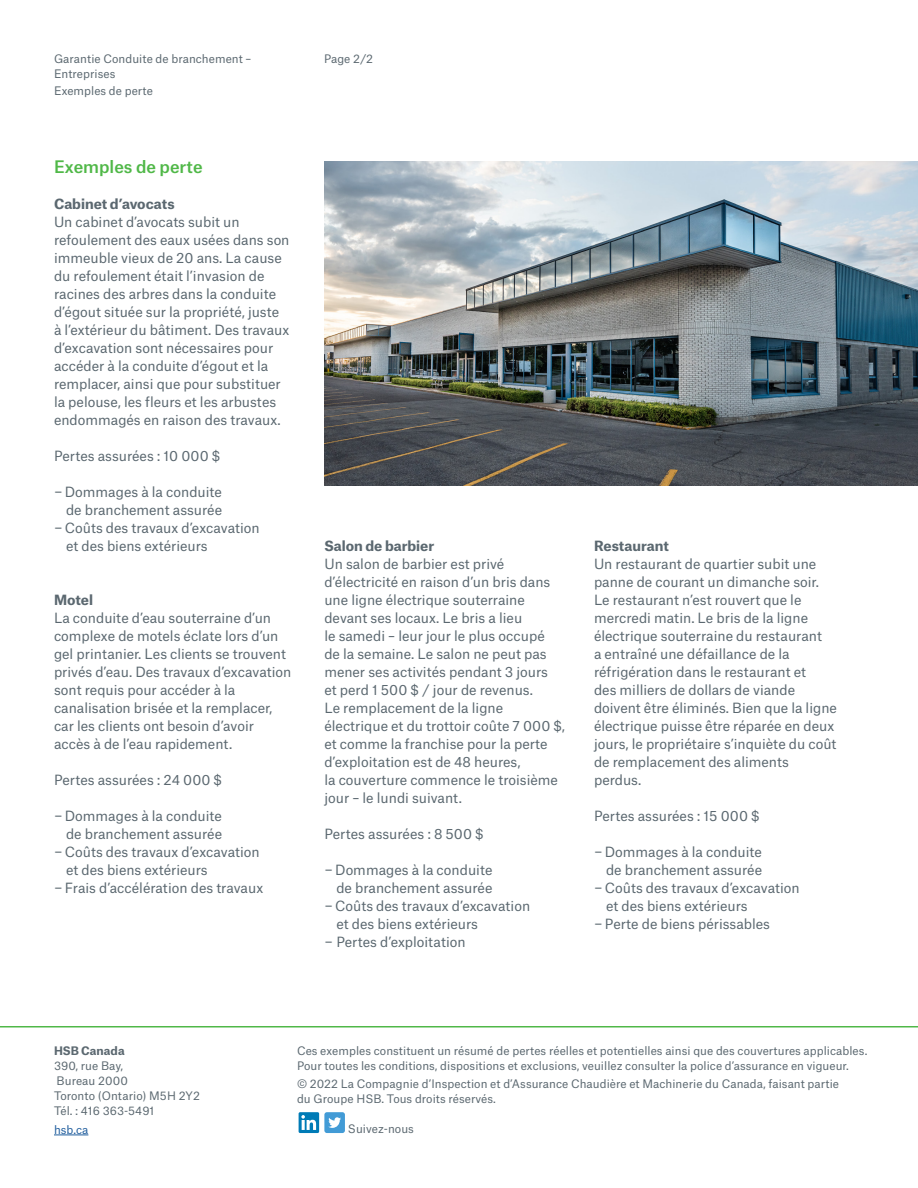
<style>
.page{position:relative;width:918px;height:1188px;background:#fff}
.page>*{position:absolute;margin:0;border:0;box-sizing:border-box;transform-origin:0 0}
.HSB_11pt_Med_Subhead{font:500 16.5px "Munich Re";color:#50b848}
.HSB_9pt_Regular_Spac{font:13.5px/18px "Munich Re";color:#5b6870}
.HSB_9pt_Bold_Gray_le{font:700 13.5px "Munich Re";color:#5b6870}
.HSB_7_5pt_Regular{font:11.25px/15px "Munich Re";letter-spacing:.005em;color:#5b6870}
.HSB_7_5pt_Footer{font:11.25px/15px "Munich Re";letter-spacing:.005em;color:#5b6870}
.HSB_7_5pt_Regular-2{font:700 11.25px "Munich Re";letter-spacing:.005em;color:#5b6870}
.HSB_7_5pt_Regular-3{font:11.25px "Munich Re";color:#215e9e}
</style>
<div class="page">
<hr style="left:0;top:1026px;width:918px;height:2px;background:#50b848">
<hr style="left:54px;top:1135px;width:34px;height:1px;background:#215e9e">
<div style="left:299px;top:1112px;width:20px;height:21px;background:#007bb6;border-radius:2px"></div>
<svg style="left:301px;top:1115px;width:15px;height:15px"></svg>
<div style="left:324px;top:1112px;width:21px;height:21px;background:#429bd6;border-radius:3px"></div>
<svg style="left:328px;top:1117px;width:13px;height:11px"></svg>
<img style="left:324px;top:161px;width:594px;height:324px">
<p class="HSB_7_5pt_Regular" style="left:54px;top:50px;width:199px">Garantie Conduite de branchement –</p>
<p class="HSB_7_5pt_Regular" style="left:324px;top:50px;width:51px">Page 2/2</p>
<p class="HSB_7_5pt_Regular" style="left:54px;top:65px;width:63px">Entreprises</p>
<p class="HSB_7_5pt_Regular" style="left:54px;top:82px;width:101px">Exemples de perte</p>
<p class="HSB_11pt_Med_Subhead" style="left:54px;top:153px;width:150px">Exemples de perte</p>
<p class="HSB_9pt_Bold_Gray_le" style="left:54px;top:193px;width:122px">Cabinet d’avocats</p>
<p class="HSB_9pt_Regular_Spac" style="left:54px;top:211px;width:237px">Un cabinet d’avocats subit un refoulement des eaux usées dans son immeuble vieux de 20 ans. La cause du refoulement était l’invasion de racines des arbres dans la conduite d’égout située sur la propriété, juste à l’extérieur du bâtiment. Des travaux d’excavation sont nécessaires pour accéder à la conduite d’égout et la remplacer, ainsi que pour substituer la pelouse, les fleurs et les arbustes endommagés en raison des travaux.</p>
<p class="HSB_9pt_Regular_Spac" style="left:54px;top:445px;width:168px">Pertes assurées : 10 000 $</p>
<p class="HSB_9pt_Regular_Spac" style="left:54px;top:481px;width:170px;text-align:right">− Dommages à la conduite de branchement assurée</p>
<p class="HSB_9pt_Regular_Spac" style="left:66px;top:517px;width:195px;text-indent:-12px">− Coûts des travaux d’excavation et des biens extérieurs</p>
<p class="HSB_9pt_Bold_Gray_le" style="left:54px;top:589px;width:41px">Motel</p>
<p class="HSB_9pt_Regular_Spac" style="left:54px;top:607px;width:239px">La conduite d’eau souterraine d’un complexe de motels éclate lors d’un gel printanier. Les clients se trouvent privés d’eau. Des travaux d’excavation sont requis pour accéder à la canalisation brisée et la remplacer, car les clients ont besoin d’avoir accès à de l’eau rapidement.</p>
<p class="HSB_9pt_Regular_Spac" style="left:54px;top:769px;width:170px">Pertes assurées : 24 000 $</p>
<p class="HSB_9pt_Regular_Spac" style="left:54px;top:805px;width:170px;text-align:right">− Dommages à la conduite de branchement assurée</p>
<p class="HSB_9pt_Regular_Spac" style="left:66px;top:841px;width:195px;text-indent:-12px">− Coûts des travaux d’excavation et des biens extérieurs</p>
<p class="HSB_9pt_Regular_Spac" style="left:54px;top:877px;width:211px">− Frais d’accélération des travaux</p>
<p class="HSB_9pt_Bold_Gray_le" style="left:324px;top:535px;width:111px">Salon de barbier</p>
<p class="HSB_9pt_Regular_Spac" style="left:324px;top:553px;width:242px">Un salon de barbier est privé d’électricité en raison d’un bris dans une ligne électrique souterraine devant ses locaux. Le bris a lieu<br>le samedi – leur jour le plus occupé<br>de la semaine. Le salon ne peut pas mener ses activités pendant 3 jours<br>et perd 1 500 $ / jour de revenus.<br>Le remplacement de la ligne électrique et du trottoir coûte 7 000 $, et comme la franchise pour la perte d’exploitation est de 48 heures,<br>la couverture commence le troisième jour – le lundi suivant.</p>
<p class="HSB_9pt_Regular_Spac" style="left:324px;top:823px;width:161px">Pertes assurées : 8 500 $</p>
<p class="HSB_9pt_Regular_Spac" style="left:324px;top:859px;width:170px;text-align:right">− Dommages à la conduite de branchement assurée</p>
<p class="HSB_9pt_Regular_Spac" style="left:336px;top:895px;width:195px;text-indent:-12px">− Coûts des travaux d’excavation et des biens extérieurs</p>
<p class="HSB_9pt_Regular_Spac" style="left:324px;top:931px;width:143px">− Pertes d’exploitation</p>
<p class="HSB_9pt_Bold_Gray_le" style="left:594px;top:535px;width:76px">Restaurant</p>
<p class="HSB_9pt_Regular_Spac" style="left:594px;top:553px;width:245px">Un restaurant de quartier subit une panne de courant un dimanche soir.<br>Le restaurant n’est rouvert que le mercredi matin. Le bris de la ligne électrique souterraine du restaurant<br>a entraîné une défaillance de la réfrigération dans le restaurant et<br>des milliers de dollars de viande doivent être éliminés. Bien que la ligne électrique puisse être réparée en deux jours, le propriétaire s’inquiète du coût de remplacement des aliments perdus.</p>
<p class="HSB_9pt_Regular_Spac" style="left:594px;top:805px;width:167px">Pertes assurées : 15 000 $</p>
<p class="HSB_9pt_Regular_Spac" style="left:594px;top:841px;width:170px;text-align:right">− Dommages à la conduite de branchement assurée</p>
<p class="HSB_9pt_Regular_Spac" style="left:606px;top:877px;width:195px;text-indent:-12px">− Coûts des travaux d’excavation et des biens extérieurs</p>
<p class="HSB_9pt_Regular_Spac" style="left:594px;top:913px;width:178px">− Perte de biens périssables</p>
<p class="HSB_7_5pt_Regular-2" style="left:54px;top:1042px;width:72px">HSB Canada</p>
<p class="HSB_7_5pt_Regular" style="left:54px;top:1057px;width:75px">390, rue Bay,<br>Bureau 2000</p>
<p class="HSB_7_5pt_Regular" style="left:54px;top:1087px;width:147px">Toronto (Ontario) M5H 2Y2</p>
<p class="HSB_7_5pt_Regular" style="left:54px;top:1102px;width:102px">Tél. : 416 363-5491</p>
<p class="HSB_7_5pt_Regular-3" style="left:54px;top:1120px;width:36px">hsb.ca</p>
<p class="HSB_7_5pt_Footer" style="left:297px;top:1042px;width:572px">Ces exemples constituent un résumé de pertes réelles et potentielles ainsi que des couvertures applicables.<br>Pour toutes les conditions, dispositions et exclusions, veuillez consulter la police d’assurance en vigueur.</p>
<p class="HSB_7_5pt_Regular" style="left:297px;top:1075px;width:544px">© 2022 La Compagnie d’Inspection et d’Assurance Chaudière et Machinerie du Canada, faisant partie du Groupe HSB. Tous droits réservés.</p>
<p class="HSB_7_5pt_Regular" style="left:348px;top:1120px;width:67px">Suivez-nous</p>
</div>
